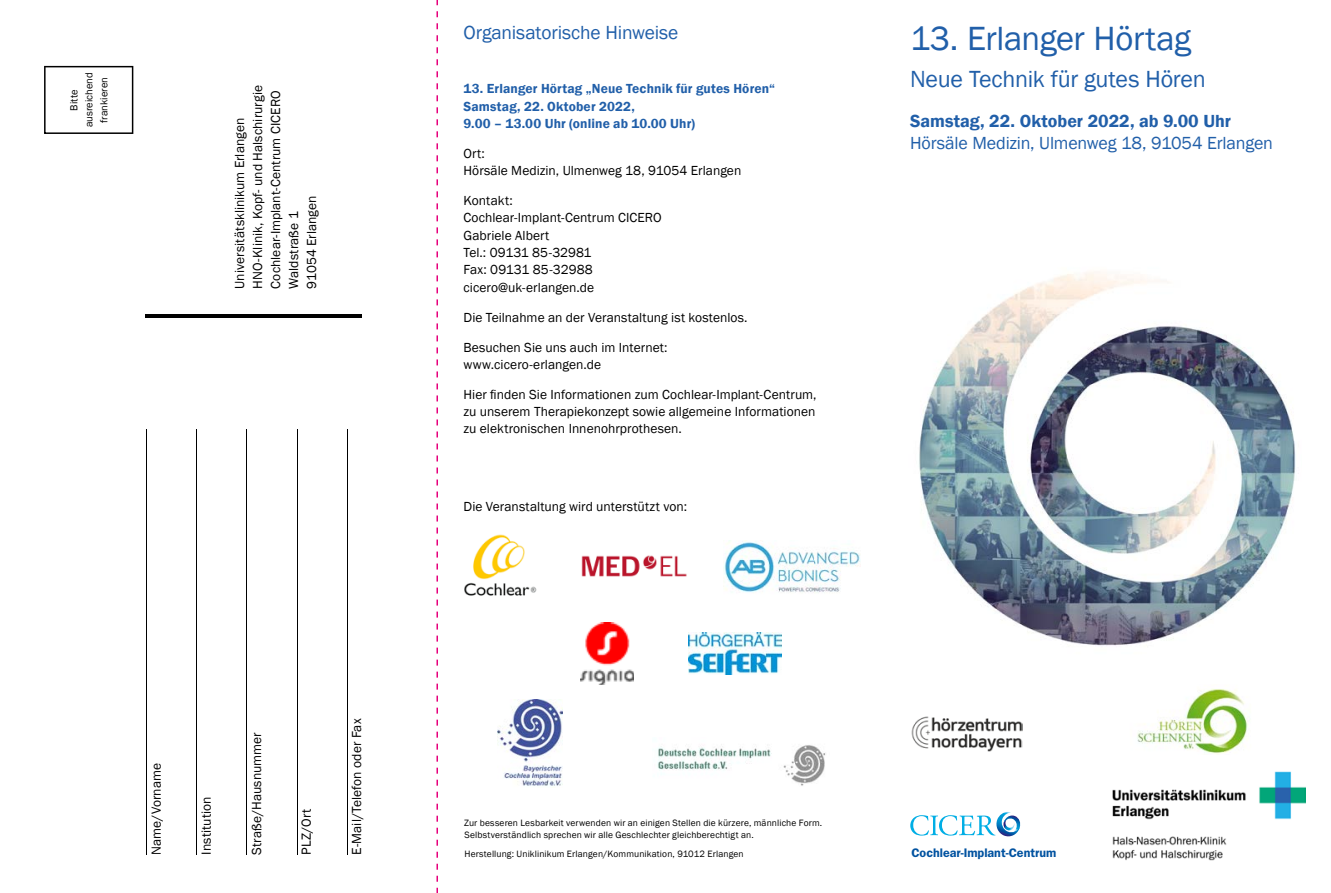
<style>
.page{position:relative;width:1331px;height:893px;background:#fff}
.page>*{position:absolute;margin:0;border:0;box-sizing:border-box;transform-origin:0 0}
.t1{font:34.5px "Franklin Gothic";letter-spacing:-.01em;color:#215fa9}
.t2{font:24px "Franklin Gothic";letter-spacing:-.01em;color:#215fa9}
.t3{font:19.5px "Franklin Gothic";letter-spacing:-.005em;color:#215fa9}
.t4{font:18px "Franklin Gothic";letter-spacing:-.01em;color:#215fa9}
.t5{font:600 18px "Franklin Gothic";color:#215fa9}
.t6{font:13.5px/17.2px "Franklin Gothic";letter-spacing:.005em;color:#000}
.t7{font:600 13.5px/17.2px "Franklin Gothic";letter-spacing:.01em;color:#215fa9}
.t8{font:600 12.45px "Franklin Gothic LT";color:#0052a0}
.t9{font:10.5px/15px "Franklin Gothic";color:#000;text-align:center}
.t10{font:9.45px/12px "Franklin Gothic";letter-spacing:.015em;color:#000}
</style>
<div class="page">
<img style="left:919px;top:272px;width:377px;height:374px">
<img style="left:1113px;top:771px;width:192px;height:89px">
<hr style="left:145px;top:315px;width:216px;height:3px;background:#000">
<svg style="left:44px;top:66px;width:89px;height:68px"></svg>
<hr style="left:196px;top:429px;width:1px;height:425px;background:#000">
<hr style="left:146px;top:429px;width:1px;height:426px;background:#000">
<hr style="left:247px;top:429px;width:1px;height:425px;background:#000">
<hr style="left:297px;top:429px;width:1px;height:425px;background:#000">
<hr style="left:347px;top:429px;width:1px;height:425px;background:#000">
<img style="left:498px;top:699px;width:65px;height:87px">
<img style="left:688px;top:632px;width:93px;height:42px">
<img style="left:582px;top:555px;width:105px;height:22px">
<img style="left:724px;top:542px;width:136px;height:51px">
<img style="left:464px;top:534px;width:73px;height:62px">
<img style="left:657px;top:744px;width:169px;height:42px">
<img style="left:911px;top:716px;width:111px;height:36px">
<img style="left:1137px;top:689px;width:112px;height:65px">
<svg style="left:910px;top:812px;width:111px;height:25px"></svg>
<img style="left:580px;top:623px;width:53px;height:61px">
<svg style="left:436px;top:11px;width:2px;height:6px"></svg>
<svg style="left:436px;top:23px;width:2px;height:6px"></svg>
<svg style="left:436px;top:35px;width:2px;height:6px"></svg>
<svg style="left:436px;top:47px;width:2px;height:6px"></svg>
<svg style="left:436px;top:59px;width:2px;height:6px"></svg>
<svg style="left:436px;top:71px;width:2px;height:6px"></svg>
<svg style="left:436px;top:83px;width:2px;height:6px"></svg>
<svg style="left:436px;top:95px;width:2px;height:6px"></svg>
<svg style="left:436px;top:107px;width:2px;height:6px"></svg>
<svg style="left:436px;top:119px;width:2px;height:6px"></svg>
<svg style="left:436px;top:131px;width:2px;height:6px"></svg>
<svg style="left:436px;top:143px;width:2px;height:6px"></svg>
<svg style="left:436px;top:155px;width:2px;height:6px"></svg>
<svg style="left:436px;top:167px;width:2px;height:6px"></svg>
<svg style="left:436px;top:179px;width:2px;height:6px"></svg>
<svg style="left:436px;top:191px;width:2px;height:6px"></svg>
<svg style="left:436px;top:203px;width:2px;height:6px"></svg>
<svg style="left:436px;top:215px;width:2px;height:6px"></svg>
<svg style="left:436px;top:227px;width:2px;height:6px"></svg>
<svg style="left:436px;top:239px;width:2px;height:6px"></svg>
<svg style="left:436px;top:251px;width:2px;height:6px"></svg>
<svg style="left:436px;top:263px;width:2px;height:6px"></svg>
<svg style="left:436px;top:275px;width:2px;height:6px"></svg>
<svg style="left:436px;top:287px;width:2px;height:6px"></svg>
<svg style="left:436px;top:299px;width:2px;height:6px"></svg>
<svg style="left:436px;top:311px;width:2px;height:6px"></svg>
<svg style="left:436px;top:323px;width:2px;height:6px"></svg>
<svg style="left:436px;top:335px;width:2px;height:6px"></svg>
<svg style="left:436px;top:347px;width:2px;height:6px"></svg>
<svg style="left:436px;top:359px;width:2px;height:6px"></svg>
<svg style="left:436px;top:371px;width:2px;height:6px"></svg>
<svg style="left:436px;top:383px;width:2px;height:6px"></svg>
<svg style="left:436px;top:395px;width:2px;height:6px"></svg>
<svg style="left:436px;top:407px;width:2px;height:6px"></svg>
<svg style="left:436px;top:419px;width:2px;height:6px"></svg>
<svg style="left:436px;top:431px;width:2px;height:6px"></svg>
<svg style="left:436px;top:443px;width:2px;height:6px"></svg>
<svg style="left:436px;top:455px;width:2px;height:6px"></svg>
<svg style="left:436px;top:467px;width:2px;height:6px"></svg>
<svg style="left:436px;top:479px;width:2px;height:6px"></svg>
<svg style="left:436px;top:491px;width:2px;height:6px"></svg>
<svg style="left:436px;top:503px;width:2px;height:6px"></svg>
<svg style="left:436px;top:515px;width:2px;height:6px"></svg>
<svg style="left:436px;top:527px;width:2px;height:6px"></svg>
<svg style="left:436px;top:539px;width:2px;height:7px"></svg>
<svg style="left:436px;top:552px;width:2px;height:6px"></svg>
<svg style="left:436px;top:564px;width:2px;height:6px"></svg>
<svg style="left:436px;top:576px;width:2px;height:6px"></svg>
<svg style="left:436px;top:588px;width:2px;height:6px"></svg>
<svg style="left:436px;top:600px;width:2px;height:6px"></svg>
<svg style="left:436px;top:612px;width:2px;height:6px"></svg>
<svg style="left:436px;top:624px;width:2px;height:6px"></svg>
<svg style="left:436px;top:636px;width:2px;height:6px"></svg>
<svg style="left:436px;top:648px;width:2px;height:6px"></svg>
<svg style="left:436px;top:660px;width:2px;height:6px"></svg>
<svg style="left:436px;top:672px;width:2px;height:6px"></svg>
<svg style="left:436px;top:684px;width:2px;height:6px"></svg>
<svg style="left:436px;top:696px;width:2px;height:6px"></svg>
<svg style="left:436px;top:708px;width:2px;height:6px"></svg>
<svg style="left:436px;top:720px;width:2px;height:6px"></svg>
<svg style="left:436px;top:732px;width:2px;height:6px"></svg>
<svg style="left:436px;top:744px;width:2px;height:6px"></svg>
<svg style="left:436px;top:756px;width:2px;height:6px"></svg>
<svg style="left:436px;top:768px;width:2px;height:6px"></svg>
<svg style="left:436px;top:780px;width:2px;height:6px"></svg>
<svg style="left:436px;top:792px;width:2px;height:6px"></svg>
<svg style="left:436px;top:804px;width:2px;height:6px"></svg>
<svg style="left:436px;top:816px;width:2px;height:6px"></svg>
<svg style="left:436px;top:828px;width:2px;height:6px"></svg>
<svg style="left:436px;top:840px;width:2px;height:6px"></svg>
<svg style="left:436px;top:852px;width:2px;height:6px"></svg>
<svg style="left:436px;top:864px;width:2px;height:6px"></svg>
<svg style="left:436px;top:876px;width:2px;height:6px"></svg>
<p class="t9" style="left:67px;top:127px;width:57px;rotate:-90deg">Bitte ausreichend frankieren</p>
<p class="t6" style="left:231px;top:289px;width:205px;line-height:18px;rotate:-90deg">Universitätsklinikum Erlangen<br>HNO-Klinik, Kopf- und Halschirurgie<br>Cochlear-Implant-Centrum CICERO<br>Waldstraße 1<br>91054 Erlangen</p>
<p class="t6" style="left:148px;top:855px;width:93px;rotate:-90deg">Name/Vorname</p>
<p class="t6" style="left:198px;top:855px;width:60px;rotate:-90deg">Institution</p>
<p class="t6" style="left:248px;top:855px;width:124px;rotate:-90deg">Straße/Hausnummer</p>
<p class="t6" style="left:298px;top:855px;width:47px;rotate:-90deg">PLZ/Ort</p>
<p class="t6" style="left:348px;top:855px;width:138px;rotate:-90deg">E-Mail/Telefon oder Fax</p>
<h3 class="t3" style="left:463px;top:21px;width:216px">Organisatorische Hinweise</h3>
<p class="t7" style="left:463px;top:80px;width:313px">13. Erlanger Hörtag „Neue Technik für gutes Hören“</p>
<p class="t7" style="left:463px;top:98px;width:233px">Samstag, 22. Oktober 2022,<br>9.00 – 13.00 Uhr (online ab 10.00 Uhr)</p>
<p class="t6" style="left:463px;top:145px;width:279px">Ort:<br>Hörsäle Medizin, Ulmenweg 18, 91054 Erlangen</p>
<p class="t6" style="left:463px;top:192px;width:200px">Kontakt:<br>Cochlear-Implant-Centrum CICERO<br>Gabriele Albert<br>Tel.: 09131 85-32981<br>Fax: 09131 85-32988 cicero@uk-erlangen.de</p>
<p class="t6" style="left:463px;top:309px;width:286px">Die Teilnahme an der Veranstaltung ist kostenlos.</p>
<p class="t6" style="left:463px;top:339px;width:206px">Besuchen Sie uns auch im Internet: www.cicero-erlangen.de</p>
<p class="t6" style="left:463px;top:386px;width:355px;text-align:justify">Hier finden Sie Informationen zum Cochlear-Implant-Centrum, zu unserem Therapiekonzept sowie allgemeine Informationen zu elektronischen Innenohrprothesen.</p>
<p class="t6" style="left:463px;top:498px;width:225px">Die Veranstaltung wird unterstützt von:</p>
<h1 class="t1" style="left:910px;top:17px;width:282px">13. Erlanger Hörtag</h1>
<h2 class="t2" style="left:910px;top:64px;width:297px">Neue Technik für gutes Hören</h2>
<h3 class="t5" style="left:910px;top:110px;width:323px">Samstag, 22. Oktober 2022, ab 9.00 Uhr</h3>
<h3 class="t4" style="left:910px;top:132px;width:364px">Hörsäle Medizin, Ulmenweg 18, 91054 Erlangen</h3>
<p class="t10" style="left:464px;top:817px;width:360px">Zur besseren Lesbarkeit verwenden wir an einigen Stellen die kürzere, männliche Form.<br>Selbstverständlich sprechen wir alle Geschlechter gleichberechtigt an.</p>
<p class="t10" style="left:464px;top:848px;width:281px">Herstellung: Uniklinikum Erlangen/Kommunikation, 91012 Erlangen</p>
<p class="t8" style="left:911px;top:845px;width:199px">Cochlear-Implant-Centrum Erlangen</p>
</div>
